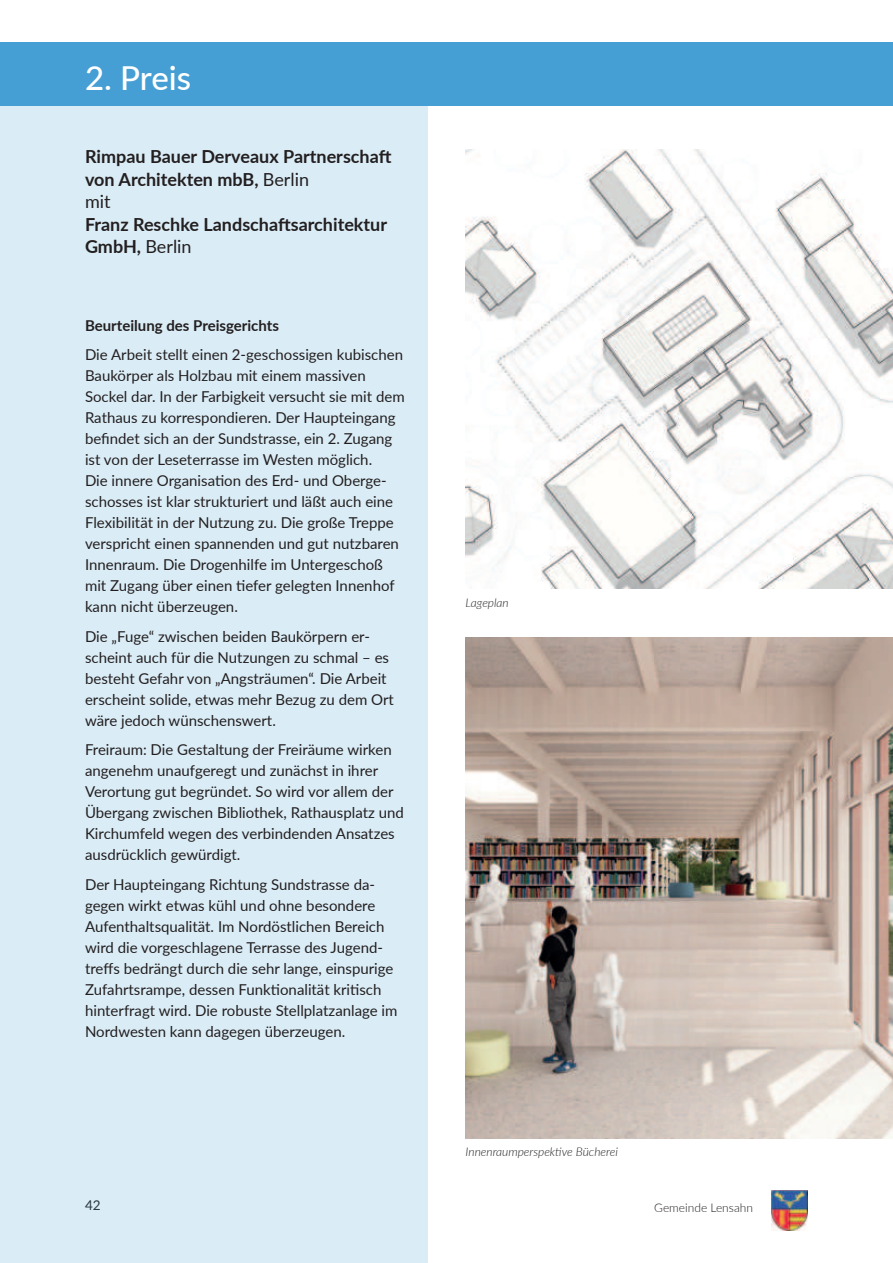
<style>
.page{position:relative;width:893px;height:1263px;background:#fff}
.page>*{position:absolute;margin:0;border:0;box-sizing:border-box;transform-origin:0 0}
.t1{font:500 33px "Lato";letter-spacing:-.005em;color:#fff}
.t2{font:700 18px/22.5px "Lato";color:#231f20}
.t3{font:15px/21px "Lato";color:#231f20}
.t4{font:700 15px "Lato";color:#231f20}
.t5{font:13.5px "Lato";color:#231f20}
.t6{font:italic 300 12px "Lato";color:#231f20}
.t7{font:300 12px "Lato";color:#231f20}
.s1{font-weight:400}
</style>
<div class="page">
<img style="left:771px;top:1190px;width:37px;height:40px">
<div style="left:0;top:43px;width:893px;height:63px;background:#469fd4"></div>
<div style="left:0;top:106px;width:427px;height:1157px;background:#daecf6"></div>
<img style="left:466px;top:149px;width:427px;height:440px">
<img style="left:466px;top:638px;width:427px;height:500px">
<h1 class="t1" style="left:85px;top:66px;width:108px">2. Preis</h1>
<p class="t2" style="left:85px;top:145px;width:308px">Rimpau Bauer Derveaux Partnerscha昀琀von Architekten mbB, <span class="s1">Berlin<br>mit</span></p>
<p class="t2" style="left:85px;top:212px;width:304px">Franz Reschke Landscha昀琀sarchitektur<br>GmbH, <span class="s1">Berlin</span></p>
<p class="t4" style="left:85px;top:314px;width:195px">Beurteilung des Preisgerichts</p>
<p class="t3" style="left:85px;top:345px;width:321px">Die Arbeit stellt einen 2-geschossigen kubischen Baukörper als Holzbau mit einem massiven Sockel dar. In der Farbigkeit versucht sie mit dem Rathaus zu korrespondieren. Der Haupteingang be昀椀ndet sich an der Sundstrasse, ein 2. Zugang ist von der Leseterrasse im Westen möglich.<br>Die innere Organisa琀椀on des Erd- und Oberge&shy;schosses ist klar strukturiert und läßt auch eine Flexibilität in der Nutzung zu. Die große Treppe verspricht einen spannenden und gut nutzbaren Innenraum. Die Drogenhilfe im Untergeschoß mit Zugang über einen 琀椀efer gelegten Innenhof kann nicht überzeugen.</p>
<p class="t3" style="left:85px;top:625px;width:310px">Die „Fuge“ zwischen beiden Baukörpern er&shy;scheint auch für die Nutzungen zu schmal – es besteht Gefahr von „Angsträumen“. Die Arbeit erscheint solide, etwas mehr Bezug zu dem Ort wäre jedoch wünschenswert.</p>
<p class="t3" style="left:85px;top:740px;width:320px">Freiraum: Die Gestaltung der Freiräume wirken angenehm unaufgeregt und zunächst in ihrer Verortung gut begründet. So wird vor allem der Übergang zwischen Bibliothek, Rathausplatz und Kirchumfeld wegen des verbindenden Ansatzes ausdrücklich gewürdigt.</p>
<p class="t3" style="left:85px;top:875px;width:314px">Der Haupteingang Richtung Sundstrasse da&shy;gegen wirkt etwas kühl und ohne besondere Aufenthaltsqualität. Im Nordöstlichen Bereich wird die vorgeschlagene Terrasse des Jugend&shy;tre昀昀s bedrängt durch die sehr lange, einspurige Zufahrtsrampe, dessen Funk琀椀onalität kri琀椀sch hinterfragt wird. Die robuste Stellplatzanlage im Nordwesten kann dagegen überzeugen.</p>
<p class="t6" style="left:466px;top:598px;width:45px">Lageplan</p>
<p class="t6" style="left:466px;top:1144px;width:154px">Innenraumperspek琀椀ve Bücherei</p>
<p class="t5" style="left:85px;top:1200px;width:17px">42</p>
<p class="t7" style="left:654px;top:1201px;width:100px">Gemeinde Lensahn</p>
</div>
